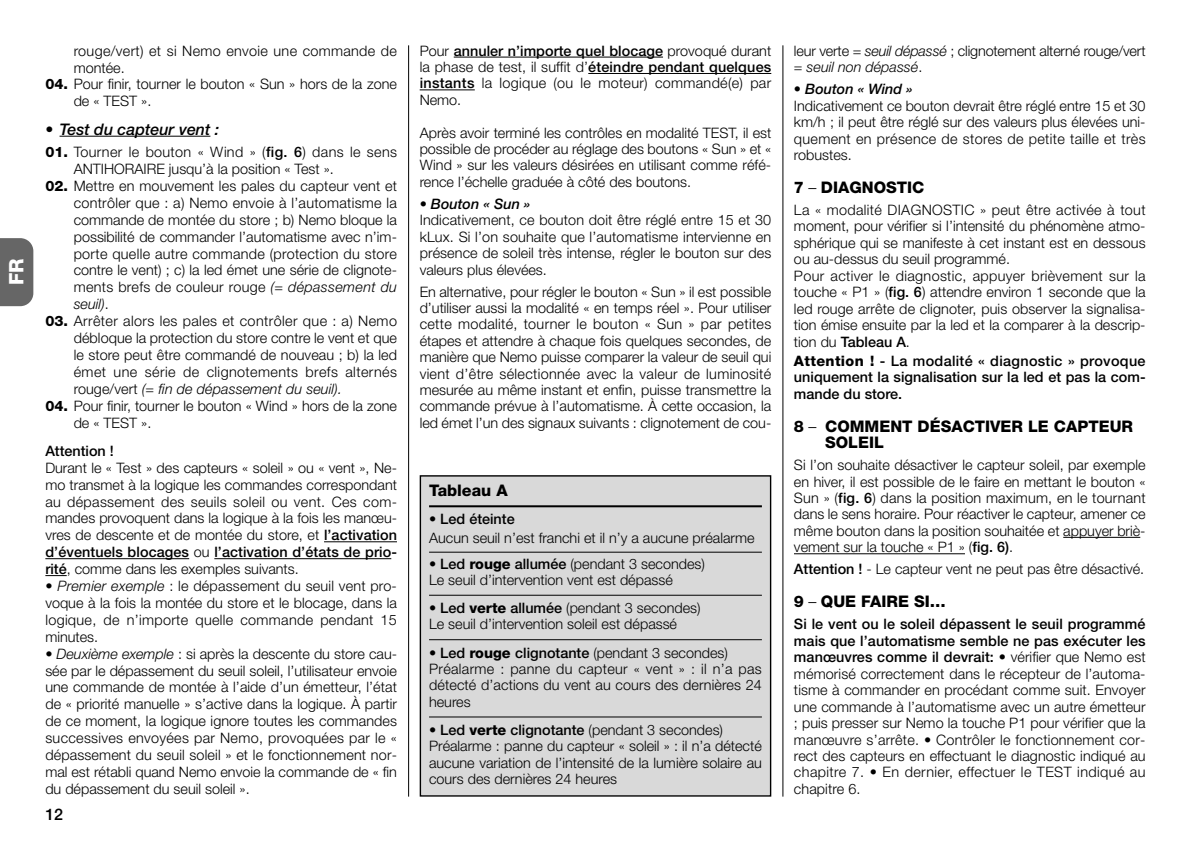
<style>
.page{position:relative;width:1191px;height:842px;background:#fff}
.page>*{position:absolute;margin:0;border:0;box-sizing:border-box;transform-origin:0 0}
.t1{font:800 20px "Helvetica Neue";color:#fff}
.t2{font:800 16px/16.4px "Helvetica Neue";color:#000}
.t3{font:italic 500 16px "Helvetica Neue";color:#000}
.t4{font:500 16px "Helvetica Neue";color:#000}
.t5{font:300 14.4px/16.4px "Helvetica Neue";color:#000;text-align:justify}
.t6{font:500 14.4px/16.4px "Helvetica Neue";color:#000;text-align:justify}
.t7{font:300 14.4px/16.8px "Helvetica Neue";letter-spacing:.02em;color:#000}
.t8{font:italic 500 14.4px "Helvetica Neue";color:#000}
.s1{font-weight:800}
.s2{font-weight:500}
.s3{font-style:italic}
.s4{font-weight:300}
</style>
<div class="page">
<div style="left:0;top:238px;width:33px;height:68px;background:#666"></div>
<hr style="left:408px;top:45px;width:1px;height:752px;background:#000">
<hr style="left:782px;top:45px;width:1px;height:752px;background:#000">
<hr style="left:60px;top:136px;width:150px;height:1px;background:#000">
<hr style="left:324px;top:541px;width:73px;height:1px;background:#000">
<hr style="left:45px;top:558px;width:144px;height:1px;background:#000">
<hr style="left:214px;top:558px;width:177px;height:1px;background:#000">
<svg style="left:45px;top:575px;width:22px;height:1px"></svg>
<hr style="left:454px;top:57px;width:209px;height:1px;background:#000">
<hr style="left:588px;top:73px;width:183px;height:1px;background:#000">
<hr style="left:420px;top:90px;width:55px;height:1px;background:#000">
<hr style="left:1063px;top:537px;width:77px;height:1px;background:#000">
<hr style="left:794px;top:553px;width:171px;height:1px;background:#000">
<div style="left:421px;top:477px;width:349px;height:318px;background:#d9d9d9"></div>
<div style="left:420px;top:475px;width:351px;height:322px;border:1px solid #000"></div>
<hr style="left:429px;top:505px;width:333px;height:2px;background:#000">
<hr style="left:429px;top:552px;width:333px;height:1px;background:#000">
<hr style="left:429px;top:595px;width:333px;height:1px;background:#000">
<hr style="left:429px;top:639px;width:333px;height:1px;background:#000">
<hr style="left:429px;top:716px;width:333px;height:1px;background:#000">
<h1 class="t1" style="left:9px;top:285px;width:28px;rotate:-90deg">FR</h1>
<p class="t7" style="left:74px;top:43px;width:325px">rouge/vert) et si Nemo envoie une commande de montée.</p>
<p class="t5" style="left:74px;top:77px;width:325px;text-indent:-28px"><span class="s1">04.</span> Pour finir, tourner le bouton « Sun » hors de la zone de « TEST ».</p>
<p class="t3" style="left:45px;top:123px;width:175px">• Test du capteur vent :</p>
<p class="t5" style="left:74px;top:145px;width:325px;text-indent:-28px"><span class="s1">01.</span> Tourner le bouton « Wind » (<span class="s2">fig. 6</span>) dans le sens<br>ANTIHORAIRE jusqu’à la position « Test ».</p>
<p class="t5" style="left:74px;top:179px;width:325px;text-indent:-28px"><span class="s1">02.</span> Mettre en mouvement les pales du capteur vent et contrôler que : a) Nemo envoie à l’automatisme la commande de montée du store ; b) Nemo bloque la possibilité de commander l’automatisme avec n’im&shy;porte quelle autre commande (protection du store contre le vent) ; c) la led émet une série de clignote&shy;ments brefs de couleur rouge <span class="s3">(= dépassement du seuil)</span>.</p>
<p class="t5" style="left:74px;top:314px;width:325px;text-indent:-28px"><span class="s1">03.</span> Arrêter alors les pales et contrôler que : a) Nemo débloque la protection du store contre le vent et que le store peut être commandé de nouveau ; b) la led émet une série de clignotements brefs alternés rouge/vert <span class="s3">(= fin de dépassement du seuil).</span></p>
<p class="t5" style="left:74px;top:398px;width:325px;text-indent:-28px"><span class="s1">04.</span> Pour finir, tourner le bouton « Wind » hors de la zone de « TEST ».</p>
<p class="t6" style="left:45px;top:444px;width:70px">Attention !</p>
<p class="t5" style="left:45px;top:460px;width:353px;line-height:17px">Durant le « Test » des capteurs « soleil » ou « vent », Ne - mo transmet à la logique les commandes correspondant au dépassement des seuils soleil ou vent. Ces com&shy;mandes provoquent dans la logique à la fois les manœu&shy;vres de descente et de montée du store, et <span class="s2">l’activation d’éventuels blocages</span> ou <span class="s2">l’activation d’états de prio&shy;rité</span>, comme dans les exemples suivants.</p>
<p class="t5" style="left:45px;top:579px;width:353px">• <span class="s3">Premier exemple</span> : le dépassement du seuil vent pro&shy;voque à la fois la montée du store et le blocage, dans la logique, de n’importe quelle commande pendant 15 minutes.</p>
<p class="t5" style="left:45px;top:646px;width:353px">• <span class="s3">Deuxième exemple</span> : si après la descente du store cau&shy;sée par le dépassement du seuil soleil, l’utilisateur envoie une commande de montée à l’aide d’un émetteur, l’état de « priorité manuelle » s’active dans la logique. À partir de ce moment, la logique ignore toutes les commandes successives envoyées par Nemo, provoquées par le « dépassement du seuil soleil » et le fonctionnement nor&shy;mal est rétabli quand Nemo envoie la commande de « fin du dépassement du seuil soleil ».</p>
<p class="t4" style="left:45px;top:809px;width:19px">12</p>
<p class="t5" style="left:420px;top:44px;width:353px">Pour <span class="s2">annuler n’importe quel blocage</span> provoqué durant la phase de test, il suffit d’<span class="s2">éteindre pendant quelques instants</span> la logique (ou le moteur) commandé(e) par Nemo.</p>
<p class="t5" style="left:420px;top:126px;width:353px">Après avoir terminé les contrôles en modalité TEST, il est possible de procéder au réglage des boutons « Sun » et « Wind » sur les valeurs désirées en utilisant comme réfé&shy;rence l’échelle graduée à côté des boutons.</p>
<p class="t8" style="left:420px;top:199px;width:112px">• Bouton « Sun »</p>
<p class="t5" style="left:420px;top:213px;width:353px">Indicativement, ce bouton doit être réglé entre 15 et 30 kLux. Si l’on souhaite que l’automatisme intervienne en présence de soleil très intense, régler le bouton sur des valeurs plus élevées.</p>
<p class="t5" style="left:420px;top:285px;width:353px">En alternative, pour régler le bouton « Sun » il est possible d’utiliser aussi la modalité « en temps réel ». Pour utiliser cette modalité, tourner le bouton « Sun » par petites étapes et attendre à chaque fois quelques secondes, de manière que Nemo puisse comparer la valeur de seuil qui vient d’être sélectionnée avec la valeur de luminosité mesurée au même instant et enfin, puisse transmettre la commande prévue à l’automatisme. À cette occasion, la led émet l’un des signaux suivants : clignotement de cou-</p>
<p class="t2" style="left:429px;top:483px;width:80px">Tableau A</p>
<p class="t6" style="left:429px;top:512px;width:87px">• Led éteinte</p>
<p class="t5" style="left:429px;top:531px;width:327px">Aucun seuil n’est franchi et il n’y a aucune préalarme</p>
<p class="t5" style="left:429px;top:557px;width:277px"><span class="s2">• Led</span> <span class="s1">rouge</span> <span class="s2">allumée</span> (pendant 3 secondes)<br>Le seuil d’intervention vent est dépassé</p>
<p class="t5" style="left:429px;top:601px;width:273px"><span class="s2">• Led</span> <span class="s1">verte</span> <span class="s2">allumée</span> (pendant 3 secondes)<br>Le seuil d’intervention soleil est dépassé</p>
<p class="t5" style="left:429px;top:645px;width:334px;text-align:left"><span class="s2">• Led</span> <span class="s1">rouge</span> <span class="s2">clignotante</span> (pendant 3 secondes)<br>Préalarme : panne du capteur « vent » : il n’a pas détecté d’actions du vent au cours des dernières 24 heures</p>
<p class="t5" style="left:429px;top:723px;width:334px;text-align:left"><span class="s2">• Led</span> <span class="s1">verte</span> <span class="s2">clignotante</span> (pendant 3 secondes)<br>Préalarme : panne du capteur « soleil » : il n’a détecté aucune variation de l’intensité de la lumière solaire au cours des dernières 24 heures</p>
<p class="t5" style="left:794px;top:44px;width:353px">leur verte = <span class="s3">seuil dépassé</span> ; clignotement alterné rouge/vert = <span class="s3">seuil non dépassé</span>.</p>
<p class="t8" style="left:794px;top:84px;width:120px">• Bouton « Wind »</p>
<p class="t5" style="left:794px;top:99px;width:353px">Indicativement ce bouton devrait être réglé entre 15 et 30 km/h ; il peut être réglé sur des valeurs plus élevées uni&shy;quement en présence de stores de petite taille et très robustes.</p>
<p class="t2" style="left:794px;top:180px;width:132px">7 <span class="s4">–</span> DIAGNOSTIC</p>
<p class="t5" style="left:794px;top:203px;width:353px;text-align:left">La « modalité DIAGNOSTIC » peut être activée à tout moment, pour vérifier si l’intensité du phénomène atmo&shy;sphérique qui se manifeste à cet instant est en dessous ou au-dessus du seuil programmé.<br>Pour activer le diagnostic, appuyer brièvement sur la touche « P1 » (<span class="s2">fig. 6</span>) attendre environ 1 seconde que la led rouge arrête de clignoter, puis observer la signalisa&shy;tion émise ensuite par la led et la comparer à la descrip&shy;tion du <span class="s2">Tableau A</span>.</p>
<p class="t6" style="left:794px;top:354px;width:353px"><span class="s1">Attention !</span> - La modalité « diagnostic » provoque uniquement la signalisation sur la led et pas la com&shy;mande du store.</p>
<p class="t2" style="left:825px;top:419px;width:309px;text-indent:-31px">8 <span class="s4">–</span> COMMENT DÉSACTIVER LE CAPTEUR<br>SOLEIL</p>
<p class="t5" style="left:794px;top:458px;width:353px">Si l’on souhaite désactiver le capteur soleil, par exemple en hiver, il est possible de le faire en mettant le bouton « Sun » (<span class="s2">fig. 6</span>) dans la position maximum, en le tournant dans le sens horaire. Pour réactiver le capteur, amener ce même bouton dans la position souhaitée et appuyer briè&shy;vement sur la touche « P1 » (<span class="s2">fig. 6)</span>.</p>
<p class="t5" style="left:794px;top:562px;width:352px"><span class="s2">Attention !</span> - Le capteur vent ne peut pas être désactivé.</p>
<p class="t2" style="left:794px;top:595px;width:153px">9 <span class="s4">–</span> QUE FAIRE SI…</p>
<p class="t5" style="left:794px;top:617px;width:353px"><span class="s2">Si le vent ou le soleil dépassent le seuil programmé mais que l’automatisme semble ne pas exécuter les manœuvres comme il devrait: •</span> vérifier que Nemo est mémorisé correctement dans le récepteur de l’automa&shy;tisme à commander en procédant comme suit. Envoyer une commande à l’automatisme avec un autre émetteur ; puis presser sur Nemo la touche P1 pour vérifier que la manœuvre s’arrête. • Contrôler le fonctionnement cor&shy;rect des capteurs en effectuant le diagnostic indiqué au chapitre 7. • En dernier, effectuer le TEST indiqué au chapitre 6.</p>
</div>
